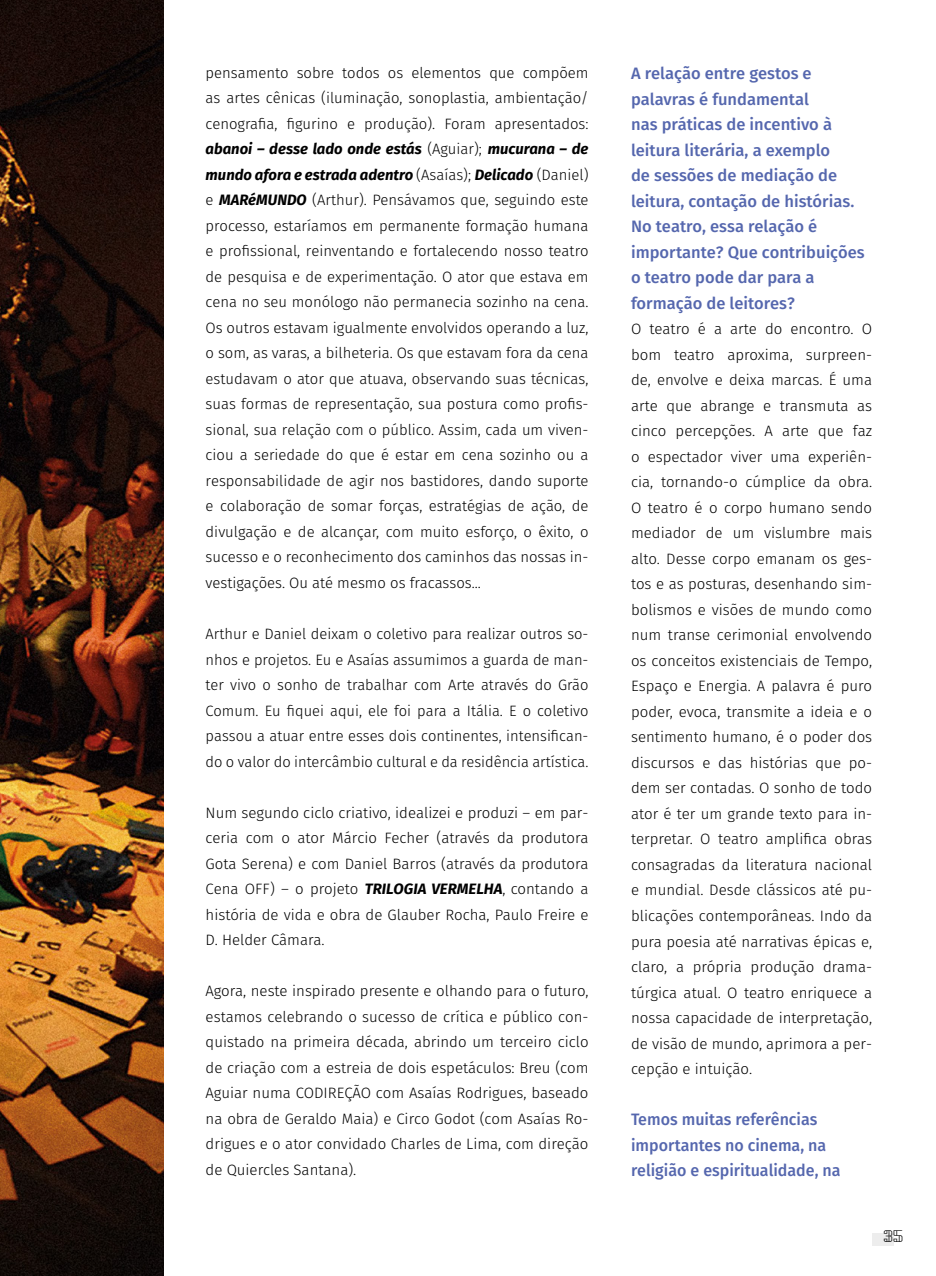
<style>
.page{position:relative;width:936px;height:1276px;background:#fff}
.page>*{position:absolute;margin:0;border:0;box-sizing:border-box;transform-origin:0 0}
.t1{font:500 16.5px/25.5px "Fira Sans";color:#5567ae}
.t2{font:300 15px/25.5px "Fira Sans";color:#000;text-align:justify}
.t3{font:15px "Kumar One Outline";color:#000}
.s1{font-weight:700;font-style:italic}
</style>
<div class="page">
<div style="left:872px;top:1233px;width:21px;height:13px;background:#ededed"></div>
<img style="left:0;top:0;width:163px;height:1276px">
<p class="t2" style="left:206px;top:60px;width:384px">pensamento sobre todos os elementos que compõem as artes cênicas (iluminação, sonoplastia, ambientação/ cenografia, figurino e produção). Foram apresentados: <span class="s1">abanoi – desse lado onde estás</span> (Aguiar); <span class="s1">mucurana – de mundo afora e estrada adentro</span> (Asaías); <span class="s1">Delicado</span> (Daniel) e <span class="s1">MARéMUNDO</span> (Arthur). Pensávamos que, seguindo este processo, estaríamos em permanente formação humana e profissional, reinventando e fortalecendo nosso teatro de pesquisa e de experimentação. O ator que estava em cena no seu monólogo não permanecia sozinho na cena.<br>Os outros estavam igualmente envolvidos operando a luz, o som, as varas, a bilheteria. Os que estavam fora da cena estudavam o ator que atuava, observando suas técnicas, suas formas de representação, sua postura como profis&shy;sional, sua relação com o público. Assim, cada um viven&shy;ciou a seriedade do que é estar em cena sozinho ou a responsabilidade de agir nos bastidores, dando suporte e colaboração de somar forças, estratégias de ação, de divulgação e de alcançar, com muito esforço, o êxito, o sucesso e o reconhecimento dos caminhos das nossas in&shy;vestigações. Ou até mesmo os fracassos...</p>
<p class="t2" style="left:206px;top:621px;width:384px">Arthur e Daniel deixam o coletivo para realizar outros so&shy;nhos e projetos. Eu e Asaías assumimos a guarda de man&shy;ter vivo o sonho de trabalhar com Arte através do Grão Comum. Eu fiquei aqui, ele foi para a Itália. E o coletivo passou a atuar entre esses dois continentes, intensifican&shy;do o valor do intercâmbio cultural e da residência artística.</p>
<p class="t2" style="left:206px;top:799px;width:384px">Num segundo ciclo criativo, idealizei e produzi – em par&shy;ceria com o ator Márcio Fecher (através da produtora Gota Serena) e com Daniel Barros (através da produtora Cena OFF) – o projeto <span class="s1">TRILOGIA VERMELHA</span>, contando a história de vida e obra de Glauber Rocha, Paulo Freire e D. Helder Câmara.</p>
<p class="t2" style="left:206px;top:978px;width:384px">Agora, neste inspirado presente e olhando para o futuro, estamos celebrando o sucesso de crítica e público con&shy;quistado na primeira década, abrindo um terceiro ciclo de criação com a estreia de dois espetáculos: Breu (com Aguiar numa CODIREÇÃO com Asaías Rodrigues, baseado na obra de Geraldo Maia) e Circo Godot (com Asaías Ro&shy;drigues e o ator convidado Charles de Lima, com direção de Quiercles Santana).</p>
<p class="t1" style="left:631px;top:60px;width:235px">A relação entre gestos e palavras é fundamental<br>nas práticas de incentivo à leitura literária, a exemplo<br>de sessões de mediação de leitura, contação de histórias.<br>No teatro, essa relação é importante? Que contribuições o teatro pode dar para a formação de leitores?</p>
<p class="t2" style="left:631px;top:316px;width:242px">O teatro é a arte do encontro. O bom teatro aproxima, surpreen&shy;de, envolve e deixa marcas. É uma arte que abrange e transmuta as cinco percepções. A arte que faz o espectador viver uma experiên&shy;cia, tornando-o cúmplice da obra.<br>O teatro é o corpo humano sendo mediador de um vislumbre mais alto. Desse corpo emanam os ges&shy;tos e as posturas, desenhando sim&shy;bolismos e visões de mundo como num transe cerimonial envolvendo os conceitos existenciais de Tempo, Espaço e Energia. A palavra é puro poder, evoca, transmite a ideia e o sentimento humano, é o poder dos discursos e das histórias que po&shy;dem ser contadas. O sonho de todo ator é ter um grande texto para in&shy;terpretar. O teatro amplifica obras consagradas da literatura nacional e mundial. Desde clássicos até pu&shy;blicações contemporâneas. Indo da pura poesia até narrativas épicas e, claro, a própria produção drama&shy;túrgica atual. O teatro enriquece a nossa capacidade de interpretação, de visão de mundo, aprimora a per&shy;cepção e intuição.</p>
<p class="t1" style="left:631px;top:1105px;width:211px">Temos muitas referências importantes no cinema, na religião e espiritualidade, na</p>
<p class="t3" style="left:883px;top:1228px;width:21px">35</p>
</div>
